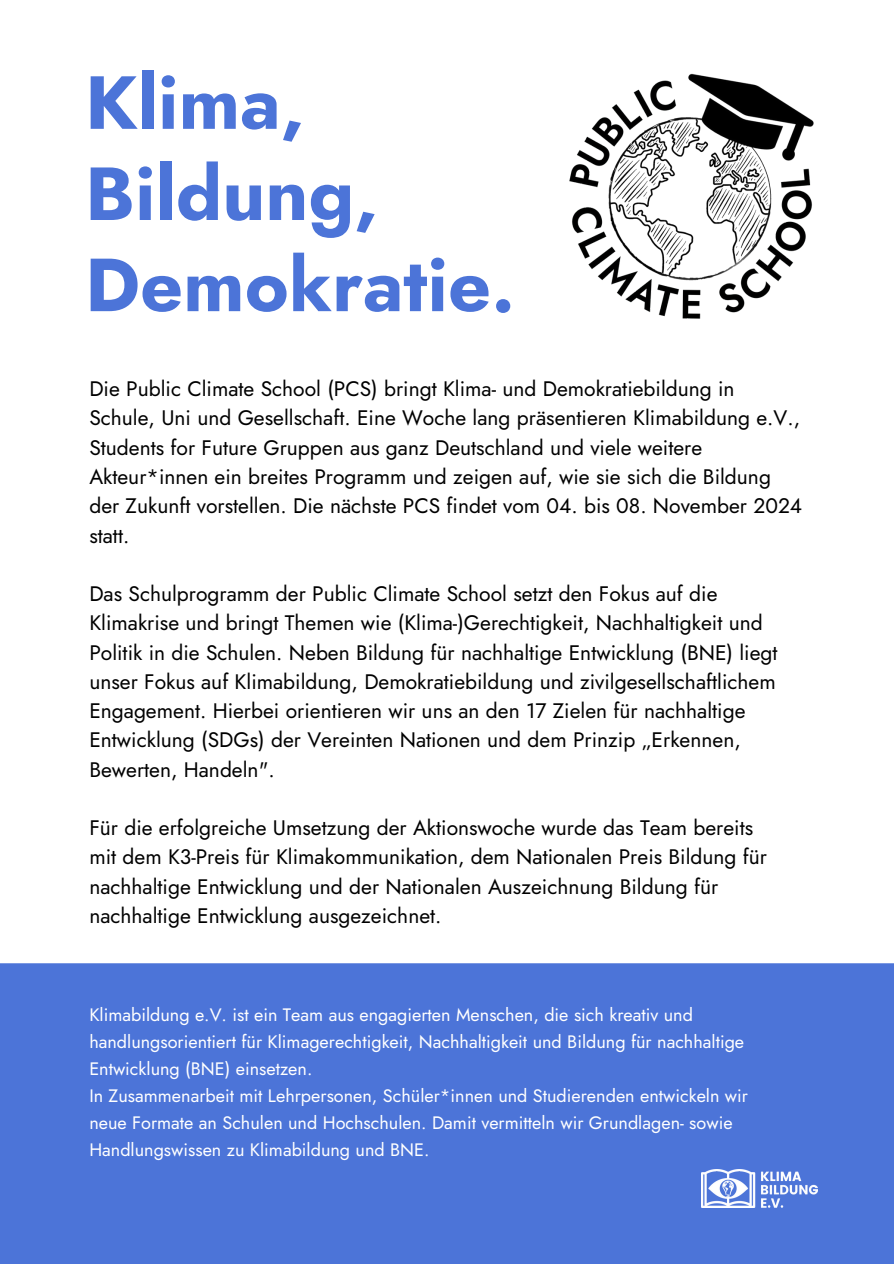
<style>
.page{position:relative;width:894px;height:1264px;background:#fff}
.page>*{position:absolute;margin:0;border:0;box-sizing:border-box;transform-origin:0 0}
.t1{font:700 75px/91.2px "Jost";color:#4c74d8}
.t2{font:21px/29.2px "Jost";color:#000}
.t3{font:18px/27px "Jost";color:#fff}
</style>
<div class="page">
<img style="left:569px;top:73px;width:245px;height:246px">
<div style="left:0;top:963px;width:893px;height:300px;background:#4c74d8"></div>
<img style="left:701px;top:1169px;width:116px;height:38px">
<h2 class="t1" style="left:85px;top:57px;width:431px">Klima,<br>Bildung,<br>Demokratie.</h2>
<h1 class="t2" style="left:89px;top:374px;width:714px">Die Public Climate School (PCS) bringt Klima- und Demokratiebildung in Schule, Uni und Gesellschaft. Eine Woche lang präsentieren Klimabildung e.V., Students for Future Gruppen aus ganz Deutschland und viele weitere Akteur*innen ein breites Programm und zeigen auf, wie sie sich die Bildung der Zukunft vorstellen. Die nächste PCS findet vom 04. bis 08. November 2024 statt.</h1>
<p class="t2" style="left:89px;top:579px;width:689px">Das Schulprogramm der Public Climate School setzt den Fokus auf die Klimakrise und bringt Themen wie (Klima-)Gerechtigkeit, Nachhaltigkeit und Politik in die Schulen. Neben Bildung für nachhaltige Entwicklung (BNE) liegt unser Fokus auf Klimabildung, Demokratiebildung und zivilgesellschaftlichem Engagement. Hierbei orientieren wir uns an den 17 Zielen für nachhaltige Entwicklung (SDGs) der Vereinten Nationen und dem Prinzip „Erkennen, Bewerten, Handeln".</p>
<h2 class="t2" style="left:89px;top:813px;width:679px">Für die erfolgreiche Umsetzung der Aktionswoche wurde das Team bereits mit dem K3-Preis für Klimakommunikation, dem Nationalen Preis Bildung für nachhaltige Entwicklung und der Nationalen Auszeichnung Bildung für nachhaltige Entwicklung ausgezeichnet.</h2>
<p class="t3" style="left:89px;top:1000px;width:656px">Klimabildung e.V. ist ein Team aus engagierten Menschen, die sich kreativ und handlungsorientiert für Klimagerechtigkeit, Nachhaltigkeit und Bildung für nachhaltige<br>Entwicklung (BNE) einsetzen.</p>
<p class="t3" style="left:89px;top:1081px;width:660px">In Zusammenarbeit mit Lehrpersonen, Schüler*innen und Studierenden entwickeln wir</p>
<p class="t3" style="left:89px;top:1108px;width:644px">neue Formate an Schulen und Hochschulen. Damit vermitteln wir Grundlagen- sowie<br>Handlungswissen zu Klimabildung und BNE.</p>
</div>
